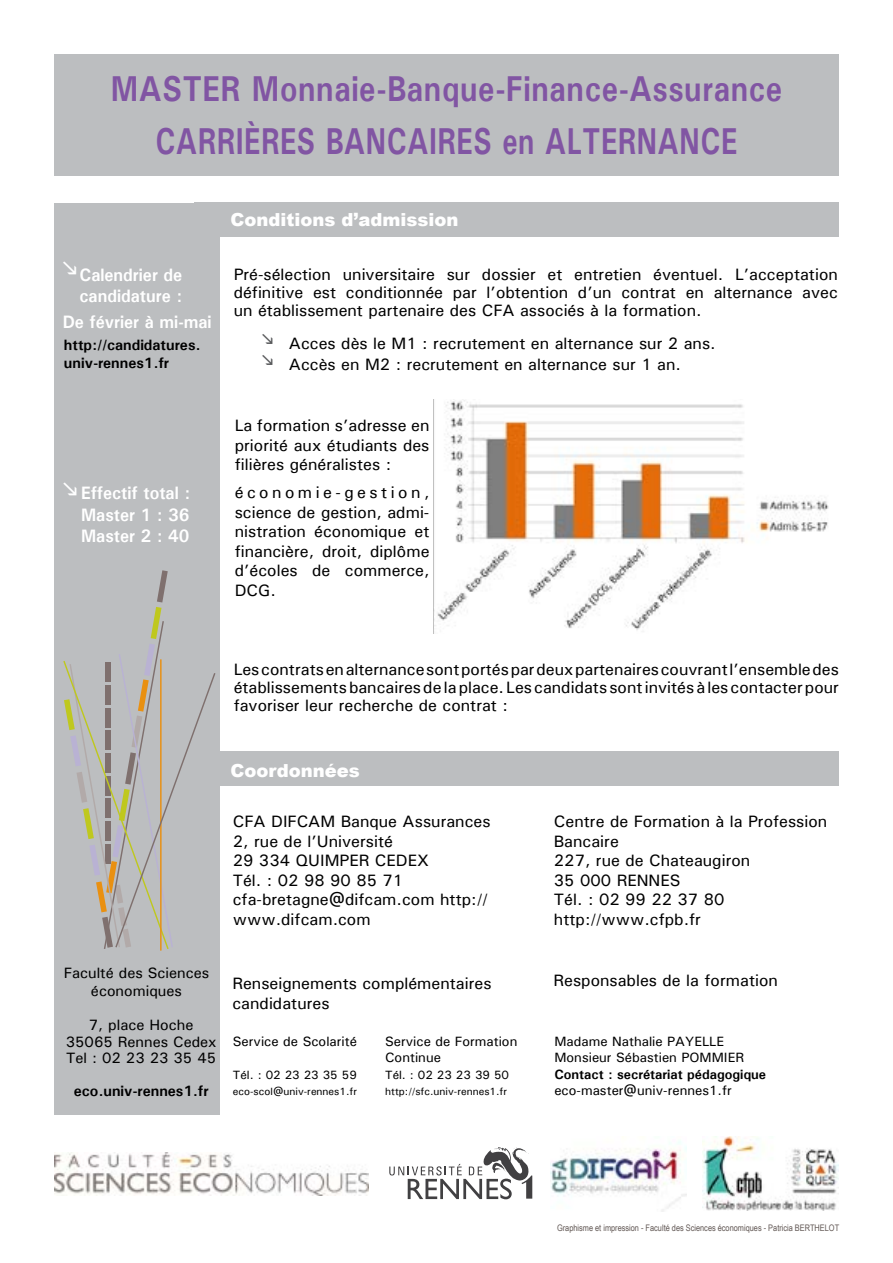
<style>
.page{position:relative;width:893px;height:1263px;background:#fff}
.page>*{position:absolute;margin:0;border:0;box-sizing:border-box;transform-origin:0 0}
.t1{font:700 37.5px "Univers";letter-spacing:.02em;color:#8155a3;scale:.76 1}
.t2{font:700 36px "Univers";letter-spacing:.02em;color:#8155a3;scale:.85 1}
.t3{font:700 18px/21.6px "Univers";color:#fff;text-align:justify;scale:.94 1}
.t4{font:900 18px "Arial";color:#fff}
.t5{font:500 16.5px/19.5px "Univers";color:#000;text-align:justify}
.t6{font:500 15px/16.5px "Univers";color:#000;text-align:center}
.t7{font:700 15px/18px "Univers";color:#000}
.t8{font:500 13.5px/16.2px "Univers";color:#000}
.t9{font:700 13.5px "Univers";color:#000}
.t10{font:500 12px "Univers";color:#000}
.t11{font:500 10.5px "Univers";color:#000}
.t12{font:9px "Arial Narrow";color:#615754}
</style>
<div class="page">
<div style="left:54px;top:203px;width:166px;height:911px;background:#bcbec0"></div>
<img style="left:434px;top:399px;width:395px;height:231px">
<div style="left:195px;top:203px;width:644px;height:34px;background:#bcbec0"></div>
<div style="left:195px;top:752px;width:644px;height:34px;background:#bcbec0"></div>
<img style="left:54px;top:1152px;width:314px;height:43px">
<svg style="left:389px;top:1147px;width:143px;height:52px"></svg>
<img style="left:702px;top:1137px;width:137px;height:73px">
<img style="left:551px;top:1141px;width:136px;height:70px">
<svg style="left:63px;top:570px;width:153px;height:381px"></svg>
<div style="left:54px;top:54px;width:785px;height:121px;background:#bcbec0"></div>
<h2 class="t2" style="left:111px;top:66px;width:791px">MASTER Monnaie-Banque-Finance-Assurance</h2>
<h1 class="t1" style="left:156px;top:118px;width:767px">CARRIÈRES BANCAIRES en ALTERNANCE</h1>
<p class="t3" style="left:80px;top:263px;width:111px">Calendrier de candidature :</p>
<p class="t3" style="left:63px;top:311px;width:160px">De février à mi-mai</p>
<p class="t7" style="left:64px;top:336px;width:138px">http://candidatures. univ-rennes1.fr</p>
<p class="t3" style="left:81px;top:481px;width:117px">Effectif total :<br>Master 1 : 36<br>Master 2 : 40</p>
<p class="t4" style="left:230px;top:207px;width:230px">Conditions d’admission</p>
<p class="t5" style="left:234px;top:265px;width:606px;line-height:18px">Pré-sélection universitaire sur dossier et entretien éventuel. L’acceptation définitive est conditionnée par l’obtention d’un contrat en alternance avec un établissement partenaire des CFA associés à la formation.</p>
<p class="t5" style="left:289px;top:333px;width:428px;line-height:20.7px">Acces dès le M1 : recrutement en alternance sur 2 ans.<br>Accès en M2 : recrutement en alternance sur 1 an.</p>
<p class="t5" style="left:235px;top:415px;width:196px">La formation s’adresse en priorité aux étudiants des filières généralistes :</p>
<p class="t5" style="left:235px;top:482px;width:196px">économie-gestion, science de gestion, admi&shy;nistration économique et financière, droit, diplôme d’écoles de commerce, DCG.</p>
<p class="t5" style="left:234px;top:660px;width:607px;line-height:18px">Les contrats en alternance sont portés par deux partenaires couvrant l’ensemble des établissements bancaires de la place. Les candidats sont invités à les contacter pour favoriser leur recherche de contrat :</p>
<p class="t4" style="left:230px;top:758px;width:131px">Coordonnées</p>
<p class="t5" style="left:233px;top:812px;width:259px;text-align:left">CFA DIFCAM Banque Assurances<br>2, rue de l’Université<br>29 334 QUIMPER CEDEX<br>Tél. : 02 98 90 85 71 cfa-bretagne@difcam.com http:// www.difcam.com</p>
<p class="t5" style="left:554px;top:812px;width:275px;text-align:left">Centre de Formation à la Profession<br>Bancaire<br>227, rue de Chateaugiron<br>35 000 RENNES<br>Tél. : 02 99 22 37 80 http://www.cfpb.fr</p>
<p class="t6" style="left:64px;top:963px;width:147px;line-height:18px">Faculté des Sciences économiques</p>
<p class="t6" style="left:66px;top:1016px;width:152px">7, place Hoche<br>35065 Rennes Cedex<br>Tel : 02 23 23 35 45</p>
<p class="t7" style="left:74px;top:1082px;width:136px">eco.univ-rennes1.fr</p>
<p class="t5" style="left:232px;top:973px;width:261px">Renseignements complémentaires candidatures</p>
<p class="t5" style="left:553px;top:970px;width:226px">Responsables de la formation</p>
<p class="t8" style="left:233px;top:1033px;width:126px">Service de Scolarité</p>
<p class="t10" style="left:233px;top:1067px;width:125px">Tél. : 02 23 23 35 59</p>
<p class="t11" style="left:233px;top:1085px;width:126px">eco-scol@univ-rennes1.fr</p>
<p class="t8" style="left:385px;top:1033px;width:134px">Service de Formation<br>Continue</p>
<p class="t10" style="left:385px;top:1067px;width:125px">Tél. : 02 23 23 39 50</p>
<p class="t11" style="left:385px;top:1085px;width:124px">http://sfc.univ-rennes1.fr</p>
<p class="t8" style="left:554px;top:1033px;width:191px">Madame Nathalie PAYELLE<br>Monsieur Sébastien POMMIER</p>
<p class="t9" style="left:554px;top:1065px;width:213px">Contact : secrétariat pédagogique</p>
<p class="t8" style="left:554px;top:1082px;width:179px">eco-master@univ-rennes1.fr</p>
<p class="t12" style="left:557px;top:1222px;width:284px">Graphisme et impression - Faculté des Sciences économiques - Patricia BERTHELOT</p>
</div>
